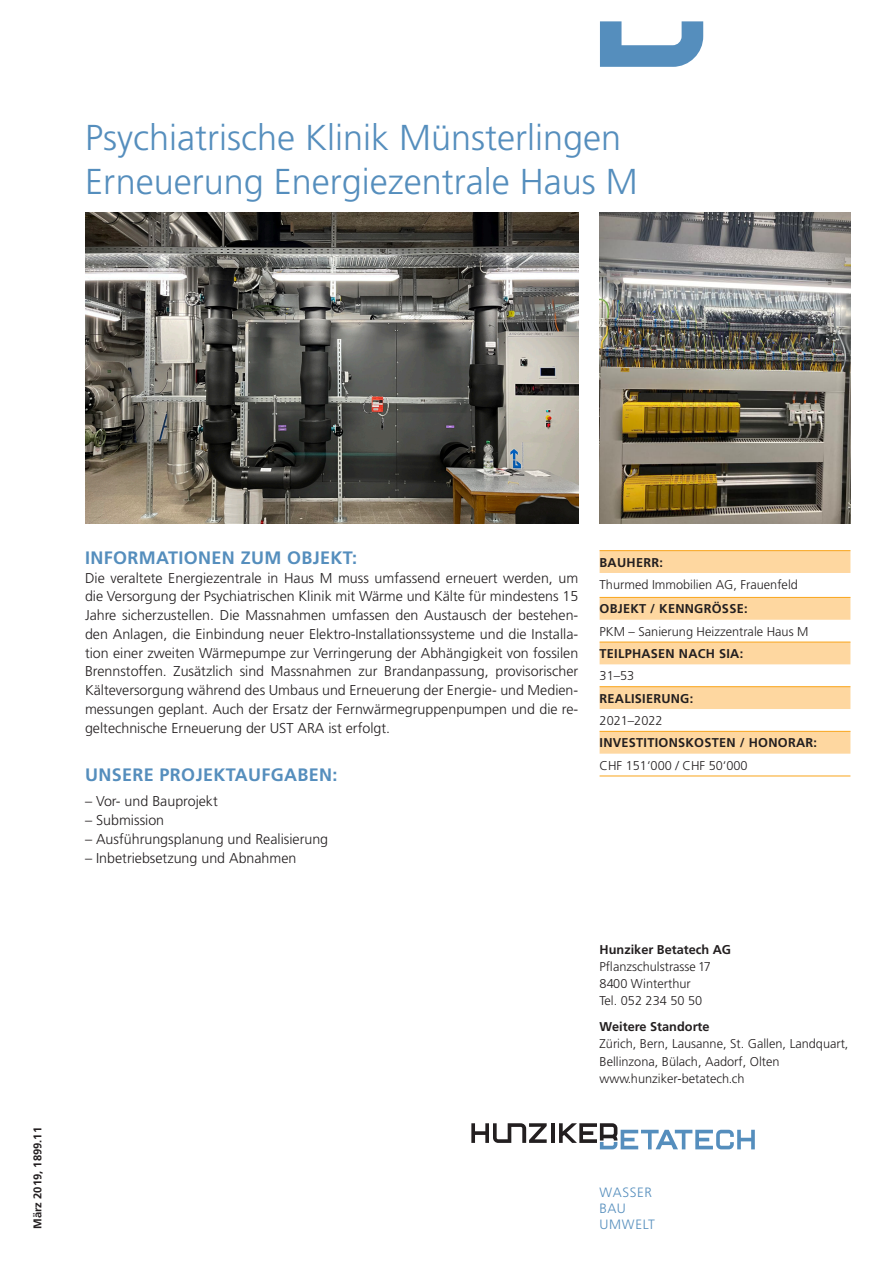
<style>
.page{position:relative;width:893px;height:1263px;background:#fff}
.page>*{position:absolute;margin:0;border:0;box-sizing:border-box;transform-origin:0 0}
.Haupttitel{font:300 36px "Frutiger LT Std";color:#558ebd}
.Lauftext{font:700 18px "Frutiger LT Std";letter-spacing:.02em;color:#558ebd}
.Titel_Lauftext{font:700 18px "Frutiger LT Std";letter-spacing:.02em;color:#558ebd}
.Lauftext-2{font:300 14.25px/18.8px "Frutiger LT Std";color:#231f20;text-align:justify}
.t1{font:300 13.5px/16.2px "Frutiger LT Std";letter-spacing:.05em;color:#558ebd}
.Tabelle_Lauftext{font:300 12.75px/17.2px "Frutiger LT Std";color:#231f20}
.Tabelle_Titel{font:700 12.75px "Frutiger LT Std";letter-spacing:.02em;color:#231f20}
.t2{font:700 11.25px "Frutiger LT Std";color:#231f20}
.s1{font-weight:700}
</style>
<div class="page">
<hr style="left:551px;top:1123px;width:3px;height:20px;background:#231f20">
<svg style="left:471px;top:1123px;width:76px;height:20px"></svg>
<svg style="left:559px;top:1123px;width:196px;height:26px"></svg>
<svg style="left:600px;top:21px;width:103px;height:46px"></svg>
<img style="left:600px;top:213px;width:250px;height:310px">
<img style="left:85px;top:213px;width:493px;height:310px">
<svg style="left:600px;top:551px;width:250px;height:203px;fill:#fed7a0"></svg>
<hr style="left:600px;top:550px;width:250px;height:1px;background:#f9a51b">
<hr style="left:600px;top:597px;width:250px;height:1px;background:#f9a51b">
<hr style="left:600px;top:776px;width:250px;height:1px;background:#f9a51b">
<hr style="left:600px;top:642px;width:250px;height:1px;background:#f9a51b">
<hr style="left:600px;top:686px;width:250px;height:1px;background:#f9a51b">
<hr style="left:600px;top:731px;width:250px;height:1px;background:#f9a51b">
<p class="Haupttitel" style="left:85px;top:118px;width:538px">Psychiatrische Klinik Münsterlingen</p>
<p class="Haupttitel" style="left:85px;top:161px;width:554px">Erneuerung Energiezentrale Haus M</p>
<p class="t2" style="left:31px;top:1229px;width:103px;rotate:-90deg">März 2019, 1899.11</p>
<p class="Lauftext" style="left:85px;top:547px;width:273px">INFORMATIONEN ZUM OBJEKT:</p>
<p class="Lauftext-2" style="left:85px;top:568px;width:495px">Die veraltete Energiezentrale in Haus M muss umfassend erneuert werden, um die Versorgung der Psychiatrischen Klinik mit Wärme und Kälte für mindestens 15<br>Jahre sicherzustellen. Die Massnahmen umfassen den Austausch der bestehen&shy;den Anlagen, die Einbindung neuer Elektro-Installationssysteme und die Installa&shy;tion einer zweiten Wärmepumpe zur Verringerung der Abhängigkeit von fossilen Brennstoffen. Zusätzlich sind Massnahmen zur Brandanpassung, provisorischer Kälteversorgung während des Umbaus und Erneuerung der Energie- und Medien&shy;messungen geplant. Auch der Ersatz der Fernwärmegruppenpumpen und die re&shy;geltechnische Erneuerung der UST ARA ist erfolgt.</p>
<p class="Titel_Lauftext" style="left:85px;top:764px;width:254px">UNSERE PROJEKTAUFGABEN:</p>
<p class="Lauftext-2" style="left:85px;top:792px;width:134px">– Vor- und Bauprojekt</p>
<p class="Lauftext-2" style="left:85px;top:811px;width:81px">– Submission</p>
<p class="Lauftext-2" style="left:85px;top:830px;width:245px">– Ausführungsplanung und Realisierung</p>
<p class="Lauftext-2" style="left:85px;top:848px;width:213px">– Inbetriebsetzung und Abnahmen</p>
<p class="Tabelle_Titel" style="left:600px;top:555px;width:65px">BAUHERR:</p>
<p class="Tabelle_Lauftext" style="left:600px;top:576px;width:200px">Thurmed Immobilien AG, Frauenfeld</p>
<p class="Tabelle_Titel" style="left:600px;top:601px;width:149px">OBJEKT / KENNGRÖSSE:</p>
<p class="Tabelle_Lauftext" style="left:600px;top:623px;width:210px">PKM – Sanierung Heizzentrale Haus M</p>
<p class="Tabelle_Titel" style="left:600px;top:646px;width:145px">TEILPHASEN NACH SIA:</p>
<p class="Tabelle_Lauftext" style="left:600px;top:667px;width:36px">31–53</p>
<p class="Tabelle_Titel" style="left:600px;top:691px;width:95px">REALISIERUNG:</p>
<p class="Tabelle_Lauftext" style="left:600px;top:712px;width:65px">2021–2022</p>
<p class="Tabelle_Titel" style="left:600px;top:735px;width:219px">INVESTITIONSKOSTEN / HONORAR:</p>
<p class="Tabelle_Lauftext" style="left:600px;top:757px;width:150px">CHF 151‘000 / CHF 50‘000</p>
<p class="Tabelle_Lauftext" style="left:600px;top:941px;width:133px"><span class="s1">Hunziker Betatech AG<br></span>Pflanzschulstrasse 17<br>8400 Winterthur<br>Tel. 052 234 50 50</p>
<p class="Tabelle_Lauftext" style="left:600px;top:1018px;width:250px"><span class="s1">Weitere Standorte<br></span>Zürich, Bern, Lausanne, St. Gallen, Landquart,<br>Bellinzona, Bülach, Aadorf, Olten www.hunziker-betatech.ch</p>
<p class="t1" style="left:600px;top:1184px;width:57px">WASSER<br>BAU<br>UMWELT</p>
</div>
